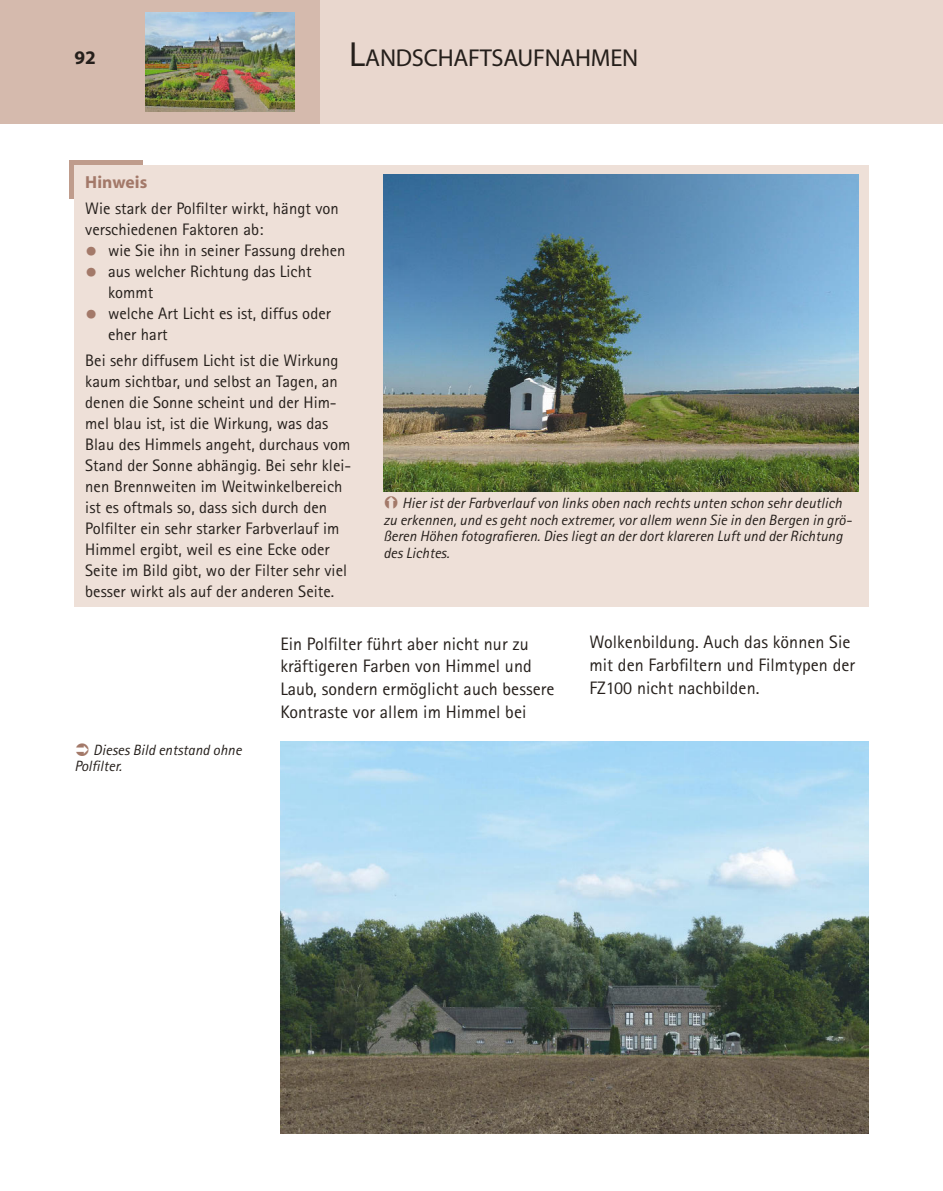
<style>
.page{position:relative;width:943px;height:1191px;background:#fff}
.page>*{position:absolute;margin:0;border:0;box-sizing:border-box;transform-origin:0 0}
.t1{font:24.5px "Myriad";letter-spacing:-.01em;color:#251f1b}
.t2{font:700 19.25px "Myriad";color:#251f1b}
.t3{font:18.03px/22.8px "Rotis Sans Serif";letter-spacing:.005em;color:#251f1b}
.t4{font:700 17.5px "Myriad";color:#a37969}
.t5{font:16.62px/21px "Rotis Sans Serif";letter-spacing:.005em;color:#251f1b}
.t6{font:italic 14.88px/16.6px "Rotis Sans Serif";color:#251f1b}
.s1{font-size:35px}
.s2{font-size:24.5px;color:#a37969}
</style>
<div class="page">
<div style="left:319px;top:0;width:347px;height:124px;background:#e9d7ce"></div>
<div style="left:666px;top:0;width:277px;height:124px;background:#e9d7ce"></div>
<div style="left:0;top:0;width:319px;height:124px;background:#d5baad"></div>
<img style="left:145px;top:12px;width:149px;height:99px">
<div style="left:69px;top:160px;width:74px;height:38px;background:#bf9c8c"></div>
<div style="left:74px;top:165px;width:794px;height:441px;background:#eee0d8"></div>
<img style="left:383px;top:175px;width:475px;height:316px">
<img style="left:280px;top:741px;width:588px;height:392px">
<p class="t2" style="left:74px;top:48px;width:23px">92</p>
<h1 class="t1" style="left:349px;top:45px;width:291px"><span class="s1">L</span>ANDSCHAFTSAUFNAHMEN</h1>
<p class="t4" style="left:85px;top:173px;width:64px">Hinweis</p>
<p class="t5" style="left:85px;top:198px;width:255px">Wie stark der Polfilter wirkt, hängt von verschiedenen Faktoren ab:</p>
<p class="t5" style="left:85px;top:240px;width:262px"><span class="s2">•</span> wie Sie ihn in seiner Fassung drehen</p>
<p class="t5" style="left:108px;top:261px;width:205px;text-indent:-23px"><span class="s2">•</span> aus welcher Richtung das Licht kommt</p>
<p class="t5" style="left:108px;top:303px;width:224px;text-indent:-23px"><span class="s2">•</span> welche Art Licht es ist, diffus oder eher hart</p>
<p class="t5" style="left:85px;top:350px;width:267px">Bei sehr diffusem Licht ist die Wirkung kaum sichtbar, und selbst an Tagen, an denen die Sonne scheint und der Him&shy;mel blau ist, ist die Wirkung, was das Blau des Himmels angeht, durchaus vom Stand der Sonne abhängig. Bei sehr klei&shy;nen Brennweiten im Weitwinkelbereich ist es oftmals so, dass sich durch den Polfilter ein sehr starker Farbverlauf im Himmel ergibt, weil es eine Ecke oder Seite im Bild gibt, wo der Filter sehr viel besser wirkt als auf der anderen Seite.</p>
<p class="t6" style="left:383px;top:495px;width:470px;text-indent:19px">Hier ist der Farbverlauf von links oben nach rechts unten schon sehr deutlich zu erkennen, und es geht noch extremer, vor allem wenn Sie in den Bergen in grö&shy;ßeren Höhen fotografieren. Dies liegt an der dort klareren Luft und der Richtung des Lichtes.</p>
<p class="t6" style="left:74px;top:741px;width:169px;text-indent:19px">Dieses Bild entstand ohne<br>Polfilter.</p>
<p class="t3" style="left:280px;top:632px;width:276px">Ein Polfilter führt aber nicht nur zu kräftigeren Farben von Himmel und Laub, sondern ermöglicht auch bessere Kontraste vor allem im Himmel bei</p>
<p class="t3" style="left:589px;top:631px;width:267px">Wolkenbildung. Auch das können Sie mit den Farbfiltern und Filmtypen der<br>FZ100 nicht nachbilden.</p>
</div>
